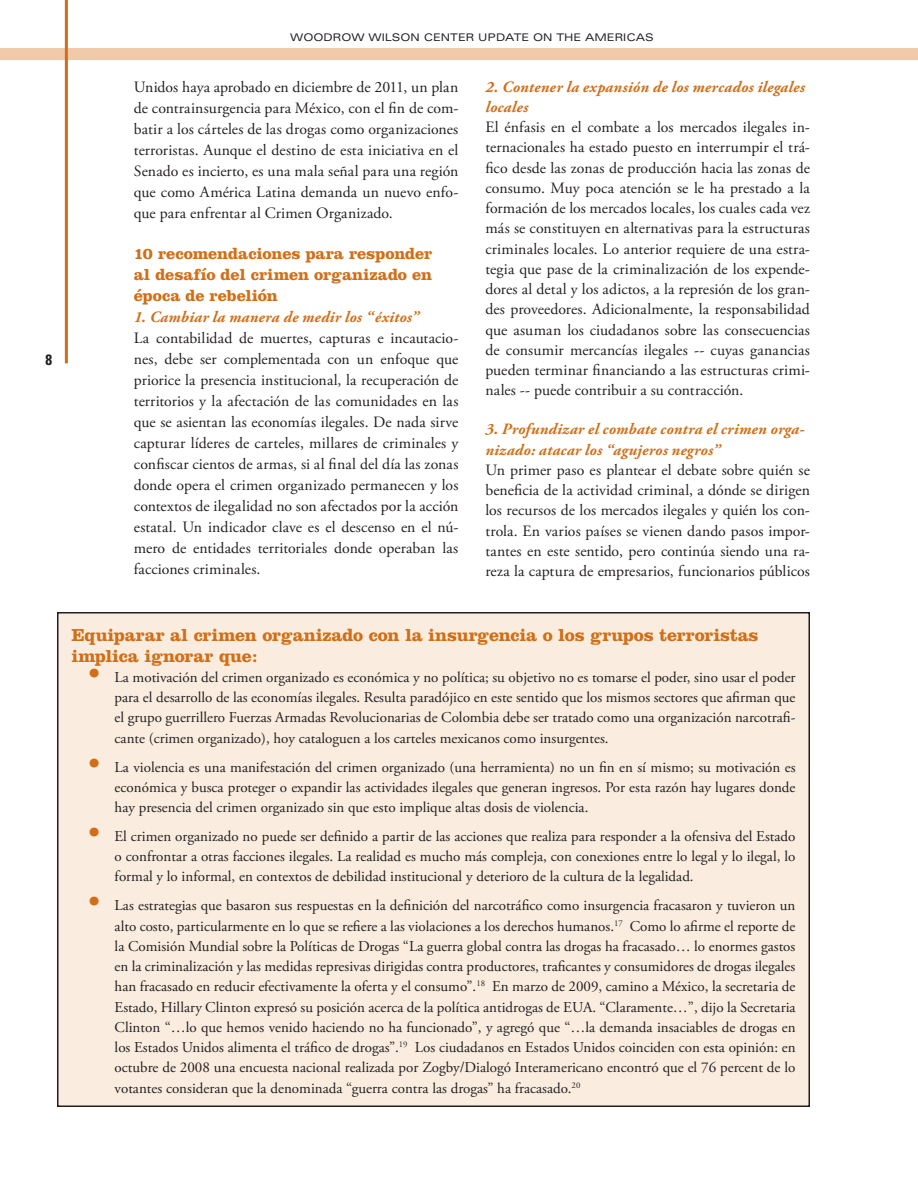
<style>
.page{position:relative;width:918px;height:1188px;background:#fff}
.page>*{position:absolute;margin:0;border:0;box-sizing:border-box;transform-origin:0 0}
.Paragraph_Style_1{font:700 18px/20.2px "Clarendon";letter-spacing:-.01em;color:#d06f18}
.subhead_A{font:700 16.5px/21px "Clarendon";letter-spacing:-.01em;color:#d06f18;text-align:justify}
.text_Spanish_no_inde{font:15.75px/20.2px "Adobe Garamond Pro";letter-spacing:.01em;color:#231f20;text-align:justify}
.text_Spanish{font:15.75px/21px "Adobe Garamond Pro";letter-spacing:.01em;color:#231f20;text-align:justify}
.subhead_B{font:italic 700 15.75px/20.2px "Adobe Garamond Pro";letter-spacing:.015em;color:#d06f18}
.subhead_A-2{font:italic 700 15.75px "Adobe Garamond Pro";letter-spacing:.015em;color:#d06f18}
.Bulleted_List{font:15px/20.2px "Adobe Garamond Pro";color:#231f20;text-align:justify}
.t1{font:700 condensed 15px "Univers";color:#231f20}
.t2{font:expanded 10.5px "Univers";color:#231f20}
.s1{font-family:"Clarendon";font-size:27px;color:#d06f18}
</style>
<div class="page">
<div style="left:0;top:48px;width:918px;height:12px;background:#f1caa9"></div>
<hr style="left:65px;top:0;width:3px;height:363px;background:#d06f18">
<div style="left:58px;top:613px;width:751px;height:493px;background:#faeddf"></div>
<p class="t1" style="left:46px;top:350px;width:8px">8</p>
<p class="t2" style="left:290px;top:32px;width:365px">WOODROW WILSON CENTER UPDATE ON THE AMERICAS</p>
<p class="text_Spanish" style="left:134px;top:77px;width:326px">Unidos haya aprobado en diciembre de 2011, un plan de contrainsurgencia para México, con el fin de com&shy;batir a los cárteles de las drogas como organizaciones terroristas. Aunque el destino de esta iniciativa en el Senado es incierto, es una mala señal para una región que como América Latina demanda un nuevo enfo&shy;que para enfrentar al Crimen Organizado.</p>
<p class="subhead_A" style="left:134px;top:243px;width:300px">10 recomendaciones para responder al desafío del crimen organizado en época de rebelión</p>
<p class="subhead_A-2" style="left:134px;top:308px;width:287px">1. Cambiar la manera de medir los “éxitos”</p>
<p class="text_Spanish_no_inde" style="left:134px;top:328px;width:326px;line-height:21px">La contabilidad de muertes, capturas e incautacio&shy;nes, debe ser complementada con un enfoque que priorice la presencia institucional, la recuperación de territorios y la afectación de las comunidades en las que se asientan las economías ilegales. De nada sirve capturar líderes de carteles, millares de criminales y confiscar cientos de armas, si al final del día las zonas donde opera el crimen organizado permanecen y los contextos de ilegalidad no son afectados por la acción estatal. Un indicador clave es el descenso en el nú&shy;mero de entidades territoriales donde operaban las facciones criminales.</p>
<p class="subhead_B" style="left:485px;top:77px;width:321px">2. Contener la expansión de los mercados ilegales locales</p>
<p class="text_Spanish_no_inde" style="left:485px;top:118px;width:326px">El énfasis en el combate a los mercados ilegales in&shy;ternacionales ha estado puesto en interrumpir el trá&shy;fico desde las zonas de producción hacia las zonas de consumo. Muy poca atención se le ha prestado a la formación de los mercados locales, los cuales cada vez más se constituyen en alternativas para la estructuras criminales locales. Lo anterior requiere de una estra&shy;tegia que pase de la criminalización de los expende&shy;dores al detal y los adictos, a la represión de los gran&shy;des proveedores. Adicionalmente, la responsabilidad que asuman los ciudadanos sobre las consecuencias de consumir mercancías ilegales -- cuyas ganancias pueden terminar financiando a las estructuras crimi&shy;nales -- puede contribuir a su contracción.</p>
<p class="subhead_B" style="left:485px;top:420px;width:320px">3. Profundizar el combate contra el crimen orga&shy;nizado: atacar los “agujeros negros”</p>
<p class="text_Spanish_no_inde" style="left:485px;top:460px;width:326px">Un primer paso es plantear el debate sobre quién se beneficia de la actividad criminal, a dónde se dirigen los recursos de los mercados ilegales y quién los con&shy;trola. En varios países se vienen dando pasos impor&shy;tantes en este sentido, pero continúa siendo una ra&shy;reza la captura de empresarios, funcionarios públicos</p>
<p class="Paragraph_Style_1" style="left:71px;top:625px;width:689px">Equiparar al crimen organizado con la insurgencia o los grupos terroristas implica ignorar que:</p>
<p class="Bulleted_List" style="left:115px;top:668px;width:682px;text-indent:-27px"><span class="s1">•</span> La motivación del crimen organizado es económica y no política; su objetivo no es tomarse el poder, sino usar el poder para el desarrollo de las economías ilegales. Resulta paradójico en este sentido que los mismos sectores que afirman que el grupo guerrillero Fuerzas Armadas Revolucionarias de Colombia debe ser tratado como una organización narcotrafi&shy;cante (crimen organizado), hoy cataloguen a los carteles mexicanos como insurgentes.</p>
<p class="Bulleted_List" style="left:115px;top:757px;width:682px;text-indent:-27px"><span class="s1">•</span> La violencia es una manifestación del crimen organizado (una herramienta) no un fin en sí mismo; su motivación es económica y busca proteger o expandir las actividades ilegales que generan ingresos. Por esta razón hay lugares donde hay presencia del crimen organizado sin que esto implique altas dosis de violencia.</p>
<p class="Bulleted_List" style="left:115px;top:827px;width:682px;text-indent:-27px"><span class="s1">•</span> El crimen organizado no puede ser definido a partir de las acciones que realiza para responder a la ofensiva del Estado o confrontar a otras facciones ilegales. La realidad es mucho más compleja, con conexiones entre lo legal y lo ilegal, lo formal y lo informal, en contextos de debilidad institucional y deterioro de la cultura de la legalidad.</p>
<p class="Bulleted_List" style="left:115px;top:896px;width:682px;text-indent:-27px"><span class="s1">•</span> Las estrategias que basaron sus respuestas en la definición del narcotráfico como insurgencia fracasaron y tuvieron un alto costo, particularmente en lo que se refiere a las violaciones a los derechos humanos.<sup>17</sup> Como lo afirme el reporte de la Comisión Mundial sobre la Políticas de Drogas “La guerra global contra las drogas ha fracasado… lo enormes gastos en la criminalización y las medidas represivas dirigidas contra productores, traficantes y consumidores de drogas ilegales han fracasado en reducir efectivamente la oferta y el consumo”.<sup>18</sup> En marzo de 2009, camino a México, la secretaria de Estado, Hillary Clinton expresó su posición acerca de la política antidrogas de EUA. “Claramente…”, dijo la Secretaria Clinton “…lo que hemos venido haciendo no ha funcionado”, y agregó que “…la demanda insaciables de drogas en los Estados Unidos alimenta el tráfico de drogas”.<sup>19</sup> Los ciudadanos en Estados Unidos coinciden con esta opinión: en octubre de 2008 una encuesta nacional realizada por Zogby/Dialogó Interamericano encontró que el 76 percent de lo votantes consideran que la denominada “guerra contra las drogas” ha fracasado.<sup>20</sup></p>
</div>
